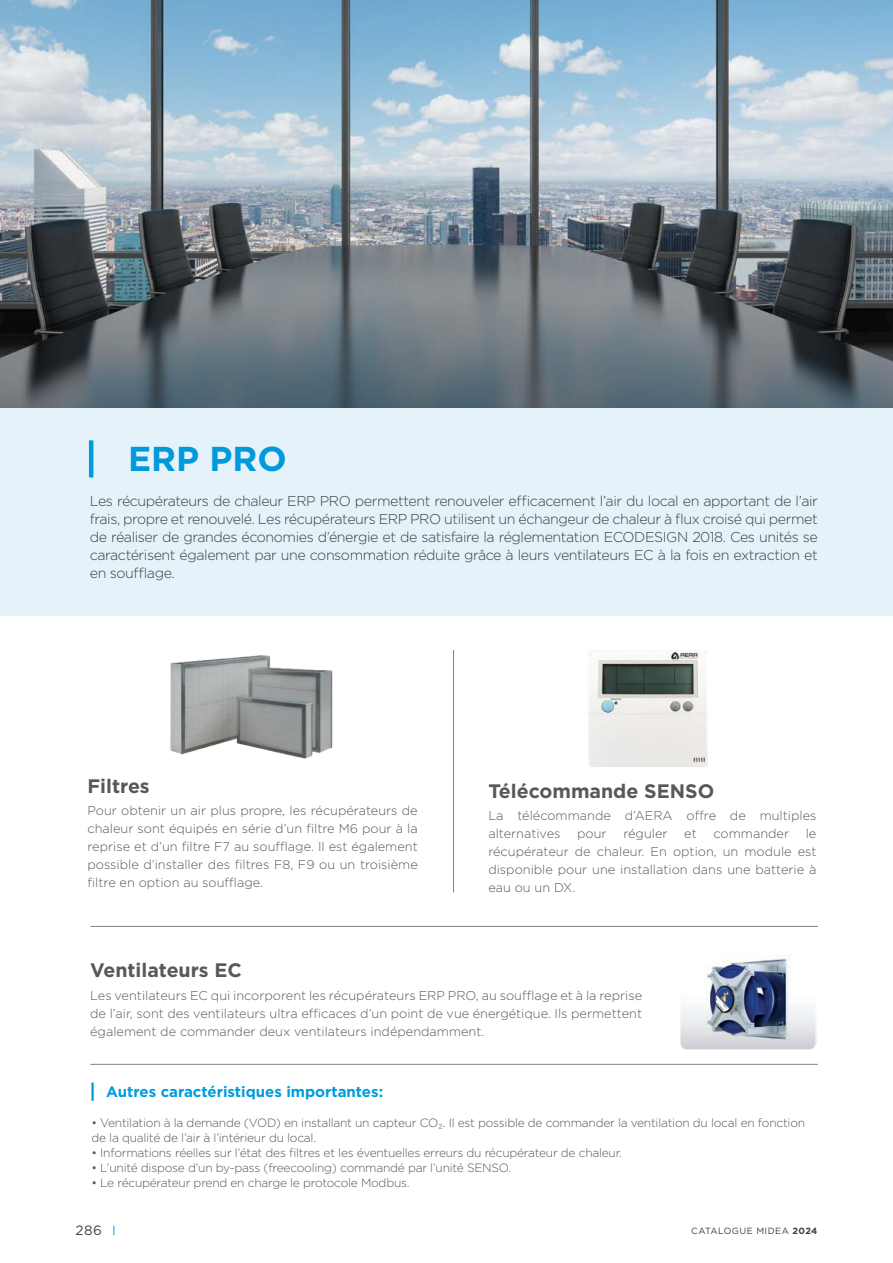
<style>
.page{position:relative;width:893px;height:1263px;background:#fff}
.page>*{position:absolute;margin:0;border:0;box-sizing:border-box;transform-origin:0 0}
.t1{font:700 34.5px "Gotham";color:#0099da}
.t2{font:700 19.5px "Gotham";color:#57585a}
.t3{font:700 15px "Gotham";color:#009ddc}
.t4{font:300 14.25px/18px "Gotham";letter-spacing:-.03em;color:#3e3e3f;text-align:justify}
.t5{font:13.5px "Gotham";color:#3e3e3f}
.t6{font:300 12.75px/18px "Gotham";color:#57585a;text-align:justify}
.t7{font:300 12px/15px "Gotham";letter-spacing:-.02em;color:#57585a}
.t8{font:9px "Gotham";letter-spacing:.05em;color:#3e3e3f}
.s1{font-weight:700}
</style>
<div class="page">
<img style="left:680px;top:958px;width:136px;height:92px">
<img style="left:588px;top:650px;width:120px;height:116px">
<img style="left:170px;top:655px;width:163px;height:104px">
<img style="left:0;top:0;width:893px;height:408px">
<div style="left:0;top:408px;width:893px;height:208px;background:#e6f2fa"></div>
<hr style="left:89px;top:440px;width:4px;height:37px;background:#009ddc">
<hr style="left:90px;top:1064px;width:728px;height:1px;background:#808285">
<hr style="left:90px;top:926px;width:728px;height:1px;background:#808285">
<hr style="left:91px;top:1082px;width:3px;height:19px;background:#009ddc">
<hr style="left:453px;top:650px;width:1px;height:242px;background:#808285">
<h1 class="t1" style="left:128px;top:436px;width:160px">ERP PRO</h1>
<p class="t4" style="left:90px;top:491px;width:729px">Les récupérateurs de chaleur ERP PRO permettent renouveler efficacement l’air du local en apportant de l’air frais, propre et renouvelé. Les récupérateurs ERP PRO utilisent un échangeur de chaleur à flux croisé qui permet de réaliser de grandes économies d’énergie et de satisfaire la réglementation ECODESIGN 2018. Ces unités se caractérisent également par une consommation réduite grâce à leurs ventilateurs EC à la fois en extraction et en soufflage.</p>
<h2 class="t2" style="left:87px;top:773px;width:64px">Filtres</h2>
<p class="t6" style="left:87px;top:801px;width:332px">Pour obtenir un air plus propre, les récupérateurs de chaleur sont équipés en série d’un filtre M6 pour à la reprise et d’un filtre F7 au soufflage. Il est également possible d’installer des filtres F8, F9 ou un troisième filtre en option au soufflage.</p>
<h2 class="t2" style="left:488px;top:778px;width:227px">Télécommande SENSO</h2>
<p class="t6" style="left:488px;top:806px;width:330px">La télécommande d’AERA offre de multiples alternatives</p>
<p class="t6" style="left:488px;top:825px;width:330px;text-indent:317px">le récupérateur de chaleur. En option, un module est disponible pour une installation dans une batterie à eau ou un DX.</p>
<p class="t6" style="left:577px;top:825px;width:31px">pour</p>
<p class="t6" style="left:623px;top:825px;width:46px">réguler</p>
<p class="t6" style="left:684px;top:825px;width:14px">et</p>
<p class="t6" style="left:713px;top:825px;width:77px">commander</p>
<h2 class="t2" style="left:90px;top:957px;width:153px">Ventilateurs EC</h2>
<p class="t6" style="left:90px;top:986px;width:553px">Les ventilateurs EC qui incorporent les récupérateurs ERP PRO, au soufflage et à la reprise de l’air, sont des ventilateurs ultra efficaces d’un point de vue énergétique. Ils permettent également de commander deux ventilateurs indépendamment.</p>
<p class="t3" style="left:106px;top:1082px;width:278px">Autres caractéristiques importantes:</p>
<p class="t7" style="left:91px;top:1115px;width:715px">• Ventilation à la demande (VOD) en installant un capteur CO₂. Il est possible de commander la ventilation du local en fonction de la qualité de l’air à l’intérieur du local.</p>
<p class="t7" style="left:91px;top:1145px;width:532px">• Informations réelles sur l’état des filtres et les éventuelles erreurs du récupérateur de chaleur.</p>
<p class="t7" style="left:91px;top:1160px;width:421px">• L’unité dispose d’un by-pass (freecooling) commandé par l’unité SENSO.</p>
<p class="t7" style="left:91px;top:1175px;width:320px">• Le récupérateur prend en charge le protocole Modbus.</p>
<p class="t5" style="left:75px;top:1222px;width:28px">286</p>
<p class="t8" style="left:691px;top:1225px;width:128px">CATALOGUE MIDEA <span class="s1">2024</span></p>
</div>
